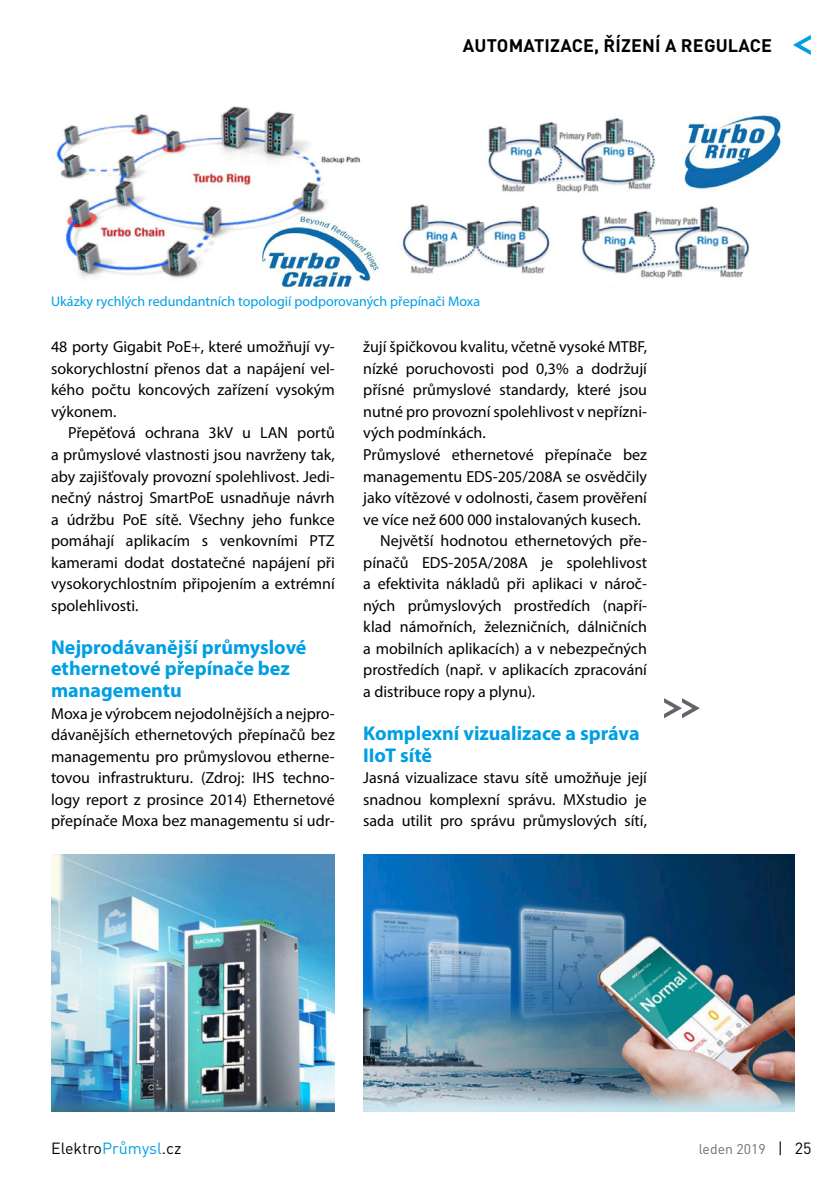
<style>
.page{position:relative;width:840px;height:1191px;background:#fff}
.page>*{position:absolute;margin:0;border:0;box-sizing:border-box;transform-origin:0 0}
.Nadpis{font:700 20px/21.6px "Myriad Pro";color:#009fe3}
.t1{font:700 18px "DIN Pro";letter-spacing:.01em;color:#000}
.Text_-_prni_odstavec{font:16px/21.6px "Myriad Pro";color:#000;text-align:justify}
.Text_-_další_odstave{font:16px/21.6px "Myriad Pro";color:#000;text-align:justify}
.t2{font:16px "DIN Pro";color:#000}
.popisek_levy{font:14px "Myriad Pro";color:#009fe3}
.t3{font:14px "DIN Pro";color:#6f6f6e}
.s1{color:#009fe3}
.s2{font-size:16px;color:#000}
</style>
<div class="page">
<svg style="left:793px;top:35px;width:17px;height:20px"></svg>
<img style="left:51px;top:854px;width:283px;height:257px">
<img style="left:363px;top:854px;width:431px;height:257px">
<img style="left:56px;top:106px;width:323px;height:183px">
<img style="left:402px;top:115px;width:380px;height:164px">
<svg style="left:664px;top:698px;width:35px;height:20px"></svg>
<p class="t1" style="left:462px;top:33px;width:310px">AUTOMATIZACE, ŘÍZENÍ A REGULACE</p>
<p class="popisek_levy" style="left:51px;top:292px;width:430px">Ukázky rychlých redundantních topologií podporovaných přepínači Moxa</p>
<p class="Text_-_prni_odstavec" style="left:51px;top:336px;width:285px">48 porty Gigabit PoE+, které umožňují vy&shy;sokorychlostní přenos dat a napájení vel&shy;kého počtu koncových zařízení vysokým výkonem.</p>
<p class="Text_-_další_odstave" style="left:51px;top:422px;width:285px;text-indent:17px">Přepěťová ochrana 3kV u LAN portů a průmyslové vlastnosti jsou navrženy tak, aby zajišťovaly provozní spolehlivost. Jedi&shy;nečný nástroj SmartPoE usnadňuje návrh a údržbu PoE sítě. Všechny jeho funkce pomáhají aplikacím s venkovními PTZ kamerami dodat dostatečné napájení při vysokorychlostním připojením a extrémní spolehlivosti.</p>
<p class="Nadpis" style="left:51px;top:635px;width:257px">Nejprodávanější průmyslové ethernetové přepínače bez managementu</p>
<p class="Text_-_prni_odstavec" style="left:51px;top:702px;width:285px">Moxa je výrobcem nejodolnějších a nejpro&shy;dávanějších ethernetových přepínačů bez managementu pro průmyslovou etherne&shy;tovou infrastrukturu. (Zdroj: IHS techno&shy;logy report z prosince 2014) Ethernetové přepínače Moxa bez managementu si udr-</p>
<p class="Text_-_prni_odstavec" style="left:363px;top:336px;width:285px">žují špičkovou kvalitu, včetně vysoké MTBF, nízké poruchovosti pod 0,3% a dodržují přísné průmyslové standardy, které jsou nutné pro provozní spolehlivost v nepřízni&shy;vých podmínkách.</p>
<p class="Text_-_prni_odstavec" style="left:363px;top:443px;width:285px">Průmyslové ethernetové přepínače bez managementu EDS-205/208A se osvědčily jako vítězové v odolnosti, časem prověření ve více než 600 000 instalovaných kusech.</p>
<p class="Text_-_další_odstave" style="left:363px;top:530px;width:285px;text-indent:17px">Největší hodnotou ethernetových pře&shy;pínačů EDS-205A/208A je spolehlivost a efektivita nákladů při aplikaci v nároč&shy;ných průmyslových prostředích (napří&shy;klad námořních, železničních, dálničních a mobilních aplikacích) a v nebezpečných prostředích (např. v aplikacích zpracování a distribuce ropy a plynu).</p>
<p class="Nadpis" style="left:363px;top:722px;width:278px">Komplexní vizualizace a správa<br>IIoT sítě</p>
<p class="Text_-_prni_odstavec" style="left:363px;top:767px;width:285px">Jasná vizualizace stavu sítě umožňuje její snadnou komplexní správu. MXstudio je sada utilit pro správu průmyslových sítí,</p>
<p class="t2" style="left:51px;top:1137px;width:132px">Elektro<span class="s1">Průmysl</span>.cz</p>
<p class="t3" style="left:698px;top:1139px;width:114px">leden 2019 <span class="s2">| 25</span></p>
</div>
